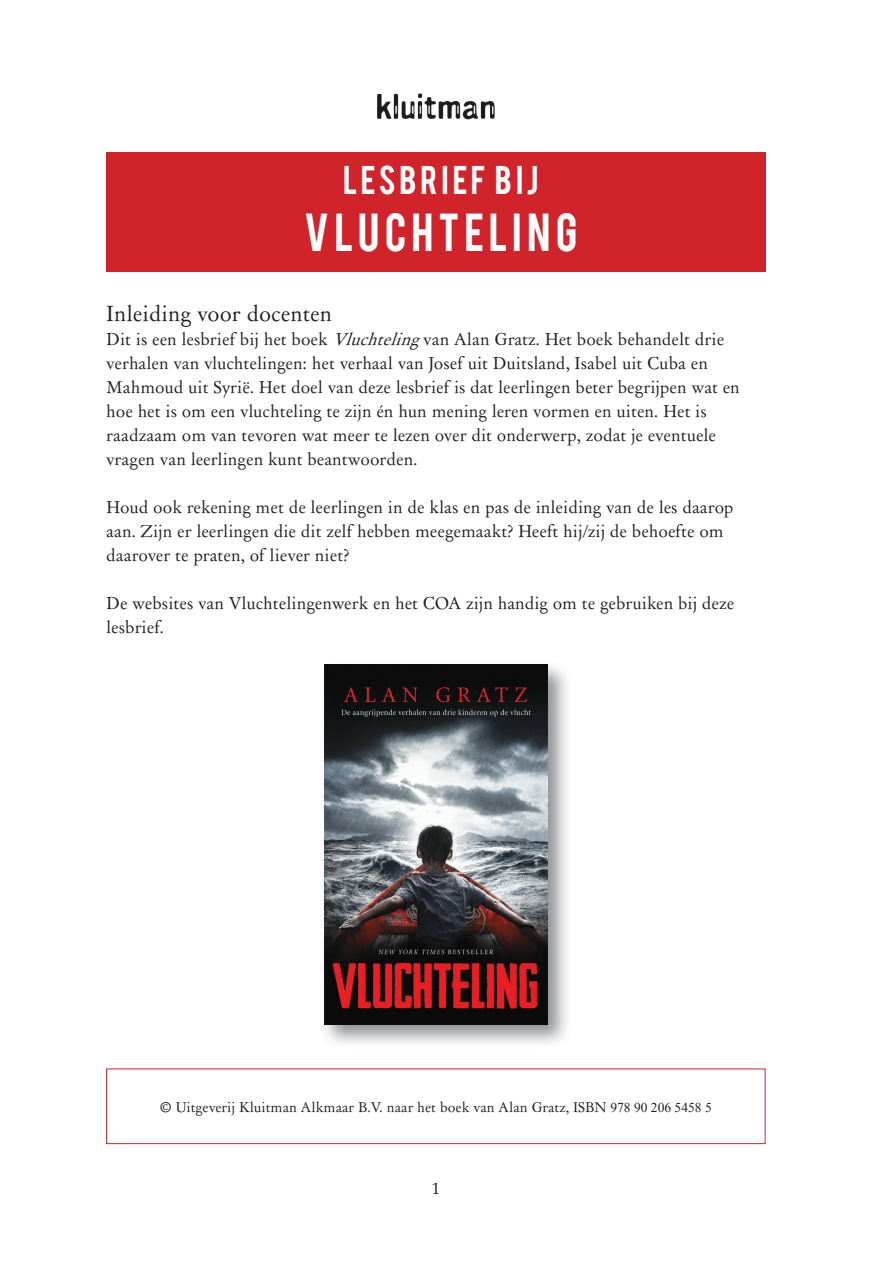
<style>
.page{position:relative;width:893px;height:1263px;background:#fff}
.page>*{position:absolute;margin:0;border:0;box-sizing:border-box;transform-origin:0 0}
.kopje{font:42px "Bebas";letter-spacing:.115em;color:#fff}
.kopje-2{font:31.5px "Bebas";letter-spacing:.12em;color:#fff}
.hoofdtekst{font:21px "Day Roman";color:#231f20}
.hoofdtekst-2{font:16.5px/24px "Day Roman";color:#231f20}
.hoofdtekst-3{font:16.5px "Palatino Linotype";color:#231f20}
.hoofdtekst-4{font:13.5px "Day Roman";color:#231f20}
.s1{font-style:italic}
.s2{font-family:"Times New Roman"}
</style>
<div class="page">
<div style="left:106px;top:1068px;width:660px;height:76px;border:1px solid #d1232a"></div>
<div style="left:106px;top:152px;width:659px;height:120px;background:#d1232a"></div>
<div style="left:320px;top:660px;width:252px;height:389px;background:#6a6d73;opacity:.75"></div>
<img style="left:324px;top:664px;width:223px;height:360px">
<img style="left:377px;top:93px;width:118px;height:27px">
<p class="kopje-2" style="left:343px;top:157px;width:197px">LESBRIEF BIJ</p>
<p class="kopje" style="left:304px;top:201px;width:275px">VLUCHTELING</p>
<p class="hoofdtekst" style="left:106px;top:300px;width:227px">Inleiding voor docenten</p>
<p class="hoofdtekst-2" style="left:106px;top:327px;width:635px">Dit is een lesbrief bij het boek <span class="s1">Vluchteling</span>van Alan Gratz. Het boek behandelt drie verhalen van vluchtelingen: het verhaal van Josef uit Duitsland, Isabel uit Cuba en Mahmoud uit Syrië. Het doel van deze lesbrief is dat leerlingen beter begrijpen wat en hoe het is om een vluchteling te zijn én hun mening leren vormen en uiten. Het is raadzaam om van tevoren wat meer te lezen over dit onderwerp, zodat je eventuele vragen van leerlingen kunt beantwoorden.</p>
<p class="hoofdtekst-2" style="left:106px;top:495px;width:629px">Houd ook rekening met de leerlingen in de klas en pas de inleiding van de les daarop aan. Zijn er leerlingen die dit zelf hebben meegemaakt? Heeft hij/zij de behoefte om daarover te praten, of liever niet?</p>
<p class="hoofdtekst-2" style="left:106px;top:591px;width:630px">De websites van Vluchtelingenwerk en het COA zijn handig om te gebruiken bij deze lesbrief.</p>
<p class="hoofdtekst-4" style="left:160px;top:1098px;width:553px">© Uitgeverij Kluitman Alkmaar B.V. naar het boek van Alan Gratz, ISBN <span class="s2">978 90 206 5458 5</span></p>
<p class="hoofdtekst-3" style="left:432px;top:1177px;width:10px">1</p>
</div>
